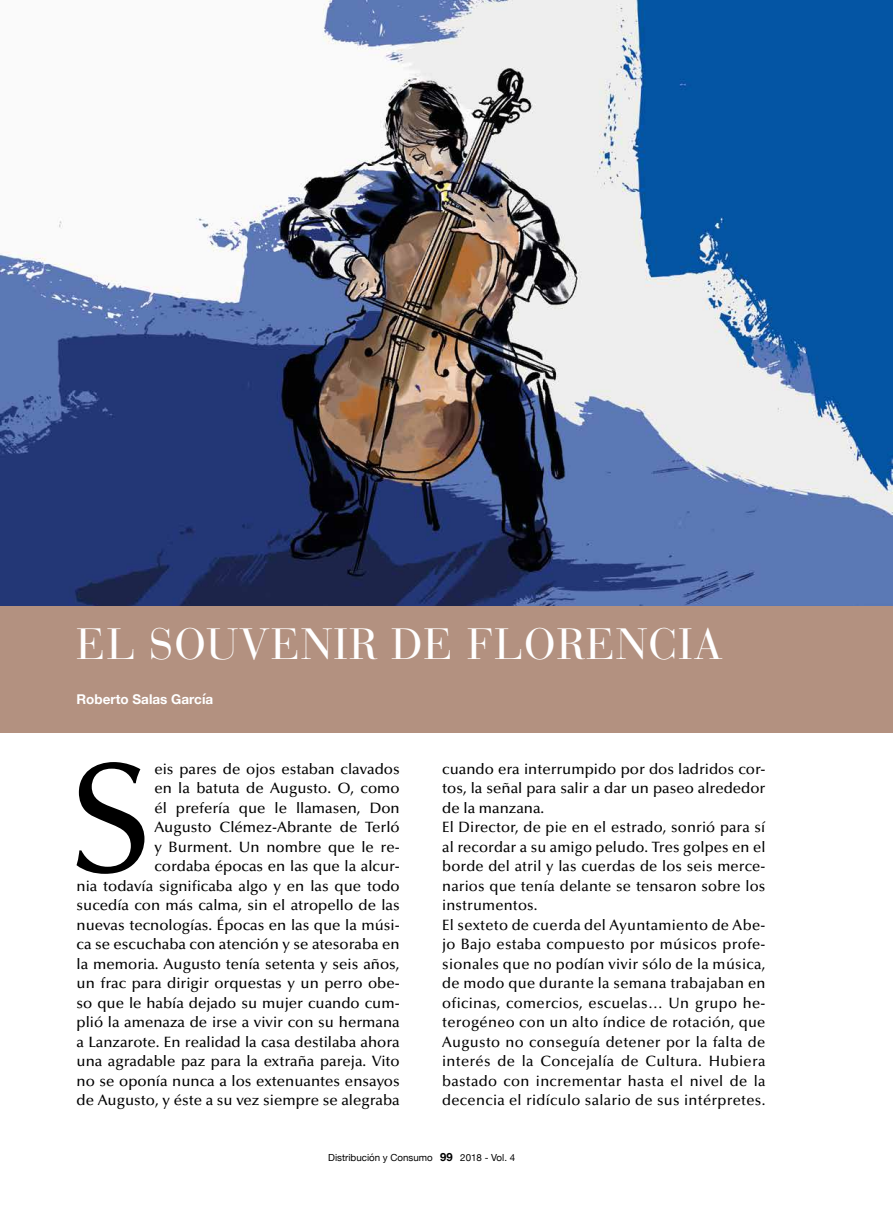
<style>
.page{position:relative;width:893px;height:1212px;background:#fff}
.page>*{position:absolute;margin:0;border:0;box-sizing:border-box;transform-origin:0 0}
.t1{font:500 156.9px "Optima";color:#000}
.t2{font:43.5px "Bauer Bodoni CE";letter-spacing:.02em;color:#fff}
.t3{font:500 15px/19.5px "Optima";letter-spacing:.02em;color:#000}
.t4{font:500 15px/19.5px "Optima";color:#000;text-align:right}
.t5{font:700 13.5px "Helvetica Neue";color:#fff}
.t6{font:9.75px "Helvetica Neue";color:#000}
.s1{font-weight:700;font-size:11.25px}
</style>
<div class="page">
<img style="left:0;top:0;width:893px;height:606px">
<div style="left:0;top:606px;width:893px;height:126px;background:#b39180"></div>
<h2 class="t2" style="left:77px;top:618px;width:648px">EL SOUVENIR DE FLORENCIA</h2>
<p class="t5" style="left:77px;top:689px;width:138px">Roberto Salas García</p>
<h1 class="t1" style="left:67px;top:730px;width:89px">S</h1>
<p class="t4" style="left:77px;top:759px;width:325px">eis pares de ojos estaban clavados<br>en la batuta de Augusto. O, como<br>él prefería que le llamasen, Don<br>Augusto Clémez-Abrante de Terló<br>y Burment. Un nombre que le re-<br>cordaba épocas en las que la alcur-<br>nia todavía significaba algo y en las que todo sucedía con más calma, sin el atropello de las nuevas tecnologías. Épocas en las que la músi&shy;ca se escuchaba con atención y se atesoraba en la memoria. Augusto tenía setenta y seis años, un frac para dirigir orquestas y un perro obe&shy;so que le había dejado su mujer cuando cum&shy;plió la amenaza de irse a vivir con su hermana a Lanzarote. En realidad la casa destilaba ahora una agradable paz para la extraña pareja. Vito no se oponía nunca a los extenuantes ensayos de Augusto, y éste a su vez siempre se alegraba</p>
<p class="t3" style="left:442px;top:759px;width:325px">cuando era interrumpido por dos ladridos cor&shy;tos, la señal para salir a dar un paseo alrededor de la manzana.<br>El Director, de pie en el estrado, sonrió para sí al recordar a su amigo peludo. Tres golpes en el borde del atril y las cuerdas de los seis merce&shy;narios que tenía delante se tensaron sobre los instrumentos.<br>El sexteto de cuerda del Ayuntamiento de Abe&shy;jo Bajo estaba compuesto por músicos profe&shy;sionales que no podían vivir sólo de la música, de modo que durante la semana trabajaban en oficinas, comercios, escuelas… Un grupo he&shy;terogéneo con un alto índice de rotación, que Augusto no conseguía detener por la falta de interés de la Concejalía de Cultura. Hubiera bastado con incrementar hasta el nivel de la decencia el ridículo salario de sus intérpretes.</p>
<p class="t6" style="left:328px;top:1150px;width:188px">Distribución y Consumo <span class="s1">99</span> 2018 - Vol. 4</p>
</div>
